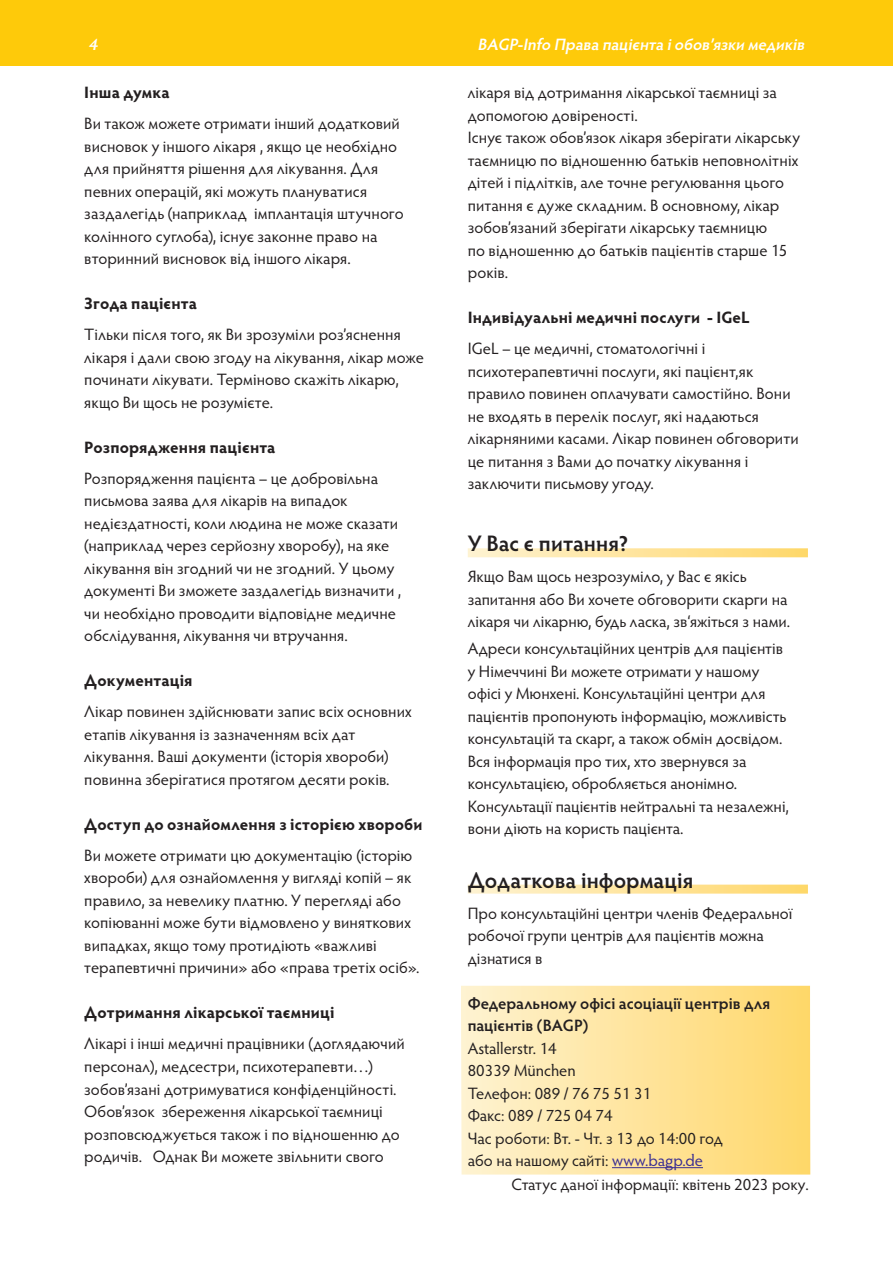
<style>
.page{position:relative;width:893px;height:1263px;background:#fff}
.page>*{position:absolute;margin:0;border:0;box-sizing:border-box;transform-origin:0 0}
.t1{font:600 22.5px "Hypatia Sans Pro";letter-spacing:.005em;color:#231f20}
.t2{font:16.5px/22.5px "Hypatia Sans Pro";letter-spacing:.005em;color:#231f20}
.t3{font:700 16.5px "Hypatia Sans Pro";letter-spacing:.01em;color:#231f20}
.t4{font:600 16.5px/22.5px "Hypatia Sans Pro";color:#231f20}
.t5{font:italic 600 16.5px "Hypatia Sans Pro";color:#fff}
.s1{color:#3b2f92}
</style>
<div class="page">
<div style="left:0;top:0;width:893px;height:66px;background:#feca0a"></div>
<div style="left:461px;top:985px;width:350px;height:190px;background:linear-gradient(to right,#fef2d1,#ffd769)"></div>
<svg style="left:468px;top:548px;width:340px;height:9px;background:#fee5a0"></svg>
<svg style="left:468px;top:885px;width:340px;height:9px;background:#fee5a1"></svg>
<hr style="left:612px;top:1167px;width:91px;height:1px;background:#3b2f92">
<p class="t5" style="left:89px;top:37px;width:13px">4</p>
<p class="t5" style="left:478px;top:37px;width:331px">BAGP-Info Права пацієнта іобов’язки медиків</p>
<p class="t3" style="left:84px;top:86px;width:87px">Інша думка</p>
<p class="t2" style="left:84px;top:114px;width:321px">Ви також можете отримати інший додатковий висновок у іншого лікаря , якщо це необхідно для прийняття рішення для лікування. Для певних операцій, які можуть плануватися заздалегідь (наприклад імплантація штучного колінного суглоба), існує законне право на вторинний висновок від іншого лікаря.</p>
<p class="t3" style="left:84px;top:297px;width:114px">Згода пацієнта</p>
<p class="t2" style="left:84px;top:325px;width:341px">Тільки після того, як Ви зрозуміли роз’яснення лікаря і дали свою згоду на лікування, лікар може починати лікувати. Терміново скажіть лікарю, якщо Ви щось не розумієте.</p>
<p class="t3" style="left:84px;top:440px;width:193px">Розпорядження пацієнта</p>
<p class="t2" style="left:84px;top:468px;width:318px">Розпорядження пацієнта – це добровільна письмова заява для лікарів на випадок недієздатності, коли людина не може сказати (наприклад через серйозну хворобу), на яке лікування він згодний чи не згодний. У цьому документі Ви зможете заздалегідь визначити , чи необхідно проводити відповідне медичне обслідування, лікування чи втручання.</p>
<p class="t3" style="left:84px;top:674px;width:110px">Документація</p>
<p class="t2" style="left:84px;top:702px;width:329px">Лікар повинен здійснювати запис всіх основних етапів лікування із зазначенням всіх дат лікування. Ваші документи (історія хвороби) повинна зберігатися протягом десяти років.</p>
<p class="t3" style="left:84px;top:818px;width:340px">Доступ до ознайомлення з історією хвороби</p>
<p class="t2" style="left:84px;top:845px;width:337px">Ви можете отримати цю документацію (історію хвороби) для ознайомлення у вигляді копій – як правило, за невелику платню. У перегляді або копіюванні може бути відмовлено у виняткових випадках, якщо тому протидіють «важливі терапевтичні причини» або «права третіх осіб».</p>
<p class="t3" style="left:84px;top:1006px;width:252px">Дотримання лікарської таємниці</p>
<p class="t2" style="left:84px;top:1034px;width:322px">Лікарі і інші медичні працівники (доглядаючий персонал), медсестри, психотерапевти…) зобов’язані дотримуватися конфіденційності.<br>Обов’язок збереження лікарської таємниці розповсюджується також і по відношенню до родичів. Однак Ви можете звільнити свого</p>
<p class="t2" style="left:468px;top:83px;width:334px">лікаря від дотримання лікарської таємниці за допомогою довіреності.<br>Існує також обов’язок лікаря зберігати лікарську таємницю по відношенню батьків неповнолітніх дітей і підлітків, але точне регулювання цього питання є дуже складним. В основному, лікар зобов’язаний зберігати лікарську таємницю<br>по відношенню до батьків пацієнтів старше 15 років.</p>
<p class="t3" style="left:468px;top:311px;width:284px">Індивідуальні медичні послуги - IGeL</p>
<p class="t2" style="left:468px;top:339px;width:333px">IGeL – це медичні, стоматологічні і психотерапевтичні послуги, які пацієнт,як правило повинен оплачувати самостійно. Вони не входять в перелік послуг, які надаються лікарняними касами. Лікар повинен обговорити це питання з Вами до початку лікування і заключити письмову угоду.</p>
<h1 class="t1" style="left:468px;top:535px;width:162px">У Вас є питання?</h1>
<p class="t2" style="left:468px;top:567px;width:324px">Якщо Вам щось незрозуміло, у Вас є якісь запитання або Ви хочете обговорити скарги на лікаря чи лікарню, будь ласка, зв‘яжіться з нами.</p>
<p class="t2" style="left:468px;top:638px;width:322px">Адреси консультаційних центрів для пацієнтів у Німеччині Ви можете отримати у нашому офісі у Мюнхені. Консультаційні центри для пацієнтів пропонують інформацію, можливість консультацій та скарг, а також обмін досвідом.<br>Вся інформація про тих, хто звернувся за консультацією, обробляється анонімно.<br>Консультації пацієнтів нейтральні та незалежні, вони діють на користь пацієнта.</p>
<h1 class="t1" style="left:468px;top:871px;width:227px">Додаткова інформація</h1>
<p class="t2" style="left:468px;top:903px;width:326px">Про консультаційні центри членів Федеральної робочої групи центрів для пацієнтів можна дізнатися в</p>
<p class="t4" style="left:468px;top:993px;width:304px">Федеральному офісі асоціації центрів для пацієнтів (BAGP)</p>
<p class="t2" style="left:468px;top:1038px;width:257px">Astallerstr. 14<br>80339 München<br>Телефон: 089 / 76 75 51 31<br>Факс: 089 / 725 04 74<br>Час роботи: Вт. - Чт. з 13 до 14:00 год або на нашому сайті: <span class="s1">www.bagp.de</span></p>
<p class="t2" style="left:511px;top:1174px;width:299px">Статус даної інформації: квітень 2023 року.</p>
</div>
